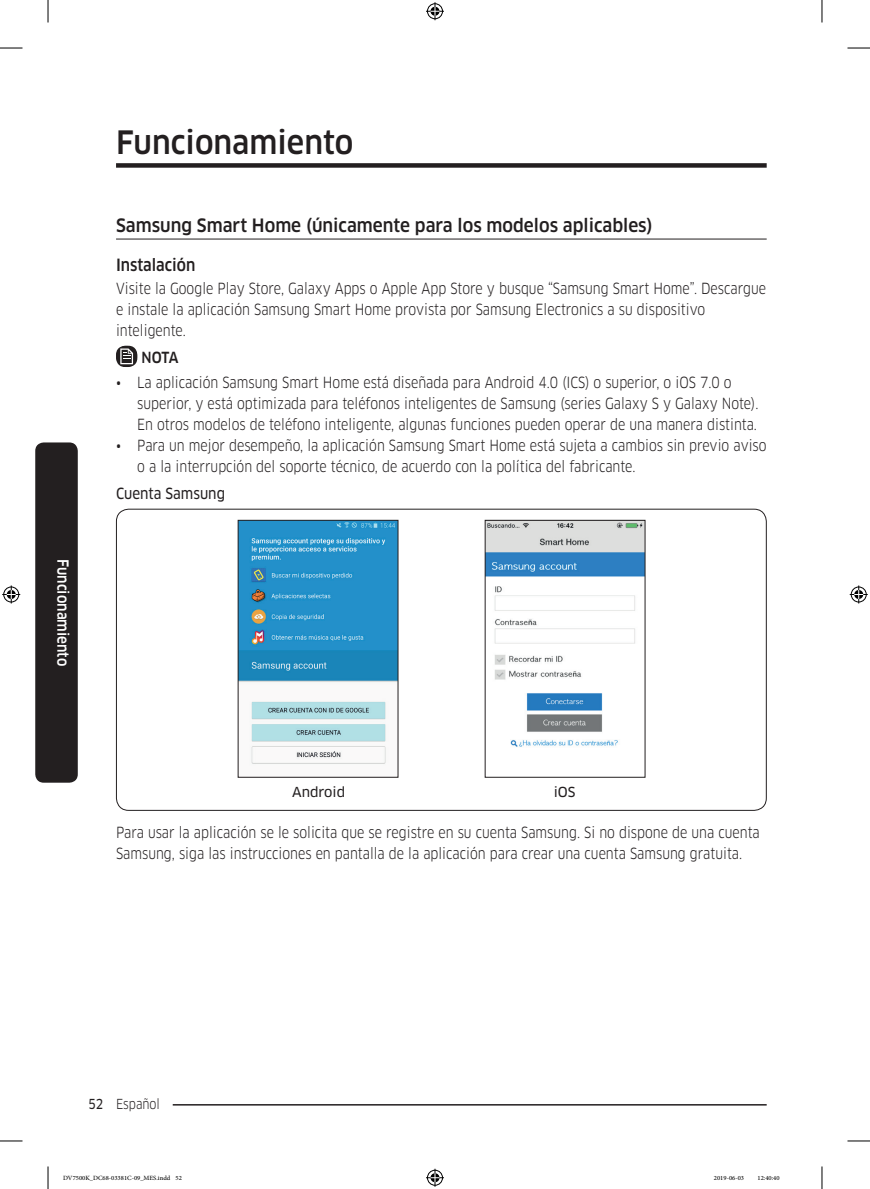
<style>
.page{position:relative;width:870px;height:1189px;background:#fff}
.page>*{position:absolute;margin:0;border:0;box-sizing:border-box;transform-origin:0 0}
.t1{font:500 31.5px "Samsung Clan Pro";color:#231f20;scale:.95 1}
.t2{font:500 18px "Samsung Clan Pro";color:#231f20;scale:.95 1}
.t3{font:500 16.5px "Samsung Clan Pro";color:#231f20;scale:.9 1}
.t4{font:15px/21px "Samsung Clan Pro";color:#231f20;scale:.85 1}
.t5{font:500 15px "Samsung Clan Pro";color:#fff;scale:.9 1}
.t6{font:15px "Samsung Clan Pro News";color:#231f20;scale:.9 1}
.DL_DT_Icon{font:500 15px "Samsung Clan Pro";color:#231f20;scale:.9 1}
.t7{font:13.5px "Samsung Clan Pro News";color:#231f20}
.t8{font:13.5px "Samsung Clan Pro";color:#231f20;scale:.85 1}
.t9{font:9px "Adobe Arabic";color:#000}
.s1{font-family:"Samsung Clan Pro News"}
</style>
<div class="page">
<div style="left:35px;top:442px;width:43px;height:341px;background:#231f20;border-radius:9px"></div>
<div style="left:116px;top:163px;width:651px;height:5px;background:#231f20"></div>
<hr style="left:116px;top:1104px;width:651px;height:1px;background:#231f20">
<div style="left:103px;top:1096px;width:70px;height:15px;background:#fff"></div>
<hr style="left:116px;top:239px;width:651px;height:1px;background:#231f20">
<svg style="left:116px;top:346px;width:21px;height:21px"></svg>
<svg style="left:237px;top:519px;width:409px;height:259px"></svg>
<svg style="left:0;top:48px;width:22px;height:1px"></svg>
<svg style="left:847px;top:48px;width:23px;height:1px"></svg>
<svg style="left:0;top:1141px;width:22px;height:1px"></svg>
<svg style="left:847px;top:1141px;width:23px;height:1px"></svg>
<svg style="left:48px;top:0;width:1px;height:23px"></svg>
<svg style="left:48px;top:1166px;width:1px;height:23px"></svg>
<svg style="left:822px;top:0;width:1px;height:23px"></svg>
<svg style="left:822px;top:1166px;width:1px;height:23px"></svg>
<svg style="left:426px;top:2px;width:18px;height:18px"></svg>
<svg style="left:426px;top:1169px;width:18px;height:18px"></svg>
<svg style="left:2px;top:585px;width:18px;height:18px"></svg>
<svg style="left:850px;top:585px;width:18px;height:18px"></svg>
<h1 class="t1" style="left:116px;top:124px;width:251px">Funcionamiento</h1>
<p class="t5" style="left:72px;top:559px;width:120px;rotate:90deg">Funcionamiento</p>
<h2 class="t2" style="left:116px;top:215px;width:566px">Samsung Smart Home (únicamente para los modelos aplicables)</h2>
<h3 class="t3" style="left:116px;top:255px;width:90px">Instalación</h3>
<p class="t4" style="left:116px;top:278px;width:766px">Visite la Google Play Store, Galaxy Apps o Apple App Store y busque “Samsung Smart Home”. Descargue e instale la aplicación Samsung Smart Home provista por Samsung Electronics a su dispositivo inteligente.</p>
<p class="DL_DT_Icon" style="left:142px;top:348px;width:42px">NOTA</p>
<p class="t4" style="left:137px;top:372px;width:732px;text-indent:-21px">• La aplicación Samsung Smart Home está diseñada para Android 4.0 (ICS) o superior, o iOS 7.0 o superior, y está optimizada para teléfonos inteligentes de Samsung (series Galaxy S y Galaxy Note).<br>En otros modelos de teléfono inteligente, algunas funciones pueden operar de una manera distinta.</p>
<p class="t4" style="left:137px;top:435px;width:742px;text-indent:-21px">• Para un mejor desempeño, la aplicación Samsung Smart Home está sujeta a cambios sin previo aviso o a la interrupción del soporte técnico, de acuerdo con la política del fabricante.</p>
<h4 class="t6" style="left:116px;top:484px;width:123px">Cuenta Samsung</h4>
<p class="t7" style="left:292px;top:784px;width:55px">Android</p>
<p class="t7" style="left:554px;top:784px;width:23px">iOS</p>
<p class="t4" style="left:116px;top:822px;width:759px">Para usar la aplicación se le solicita que se registre en su cuenta Samsung. Si no dispone de una cuenta<br>Samsung, siga las instrucciones en pantalla de la aplicación para crear una cuenta Samsung gratuita.</p>
<p class="t8" style="left:88px;top:1096px;width:86px"><span class="s1">52</span> Español</p>
<p class="t9" style="left:63px;top:1171px;width:120px">DV7500K_DC68-03381C-09_MES.indd 52</p>
<p class="t9" style="left:714px;top:1171px;width:32px">2019-06-03</p>
<p class="t9" style="left:757px;top:1171px;width:24px">12:40:40</p>
</div>
